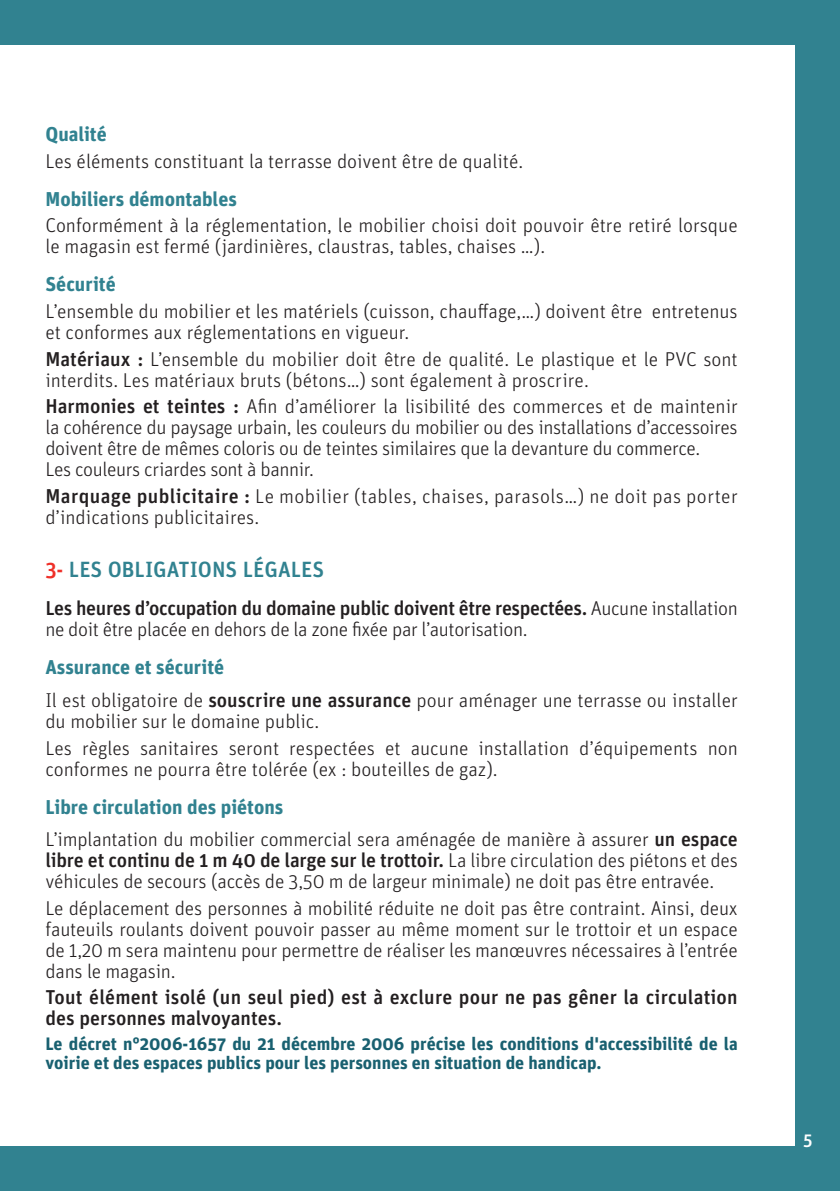
<style>
.page{position:relative;width:840px;height:1191px;background:#fff}
.page>*{position:absolute;margin:0;border:0;box-sizing:border-box;transform-origin:0 0}
.t1{font:500 22px "Unit";color:#318290}
.t2{font:300 20px/21px "Unit";color:#231f20}
.t3{font:300 20px/21px "Unit";letter-spacing:-.02em;color:#231f20}
.t4{font:300 20px/21px "Unit";letter-spacing:.02em;color:#231f20}
.t5{font:500 20px/21px "Unit";letter-spacing:.01em;color:#231f20}
.t6{font:700 20px "Unit";color:#318290}
.t7{font:700 18px/19px "Unit";color:#196070}
.t8{font:500 18px "Unit";color:#fff}
.s1{font-weight:500}
.s2{color:#ef3029}
.s3{font-weight:700;color:#318290}
</style>
<div class="page">
<div style="left:0;top:0;width:839px;height:1191px;background:#318290"></div>
<div style="left:0;top:45px;width:794px;height:1100px;background:#fff"></div>
<p class="t6" style="left:45px;top:121px;width:63px">Qualité</p>
<p class="t2" style="left:45px;top:150px;width:479px">Les éléments constituant la terrasse doivent être de qualité.</p>
<p class="t6" style="left:45px;top:186px;width:193px">Mobiliers démontables</p>
<p class="t2" style="left:45px;top:214px;width:693px">Conformément à la réglementation, le mobilier choisi doit pouvoir être retiré lorsque le magasin est fermé (jardinières, claustras, tables, chaises …).</p>
<p class="t6" style="left:45px;top:272px;width:72px">Sécurité</p>
<p class="t2" style="left:45px;top:300px;width:693px">L’ensemble du mobilier et les matériels (cuisson, chauffage,…) doivent être entretenus et conformes aux réglementations en vigueur.</p>
<p class="t2" style="left:45px;top:348px;width:693px"><span class="s1">Matériaux :</span> L’ensemble du mobilier doit être de qualité. Le plastique et le PVC sont interdits. Les matériaux bruts (bétons…) sont également à proscrire.</p>
<p class="t3" style="left:45px;top:395px;width:693px"><span class="s1">Harmonies et teintes :</span> Afin d’améliorer la lisibilité des commerces et de maintenir la cohérence du paysage urbain, les couleurs du mobilier ou des installations d’accessoires doivent être de mêmes coloris ou de teintes similaires que la devanture du commerce.<br>Les couleurs criardes sont à bannir.</p>
<p class="t4" style="left:45px;top:485px;width:693px"><span class="s1">Marquage publicitaire :</span> Le mobilier (tables, chaises, parasols…) ne doit pas porter d’indications publicitaires.</p>
<p class="t1" style="left:45px;top:556px;width:280px"><span class="s2">3-</span> LES OBLIGATIONS LÉGALES</p>
<p class="t3" style="left:45px;top:597px;width:693px"><span class="s1">Les heures d’occupation du domaine public doivent être respectées.</span> Aucune installation ne doit être placée en dehors de la zone fixée par l’autorisation.</p>
<p class="t2" style="left:45px;top:651px;width:693px;line-height:32.4px"><span class="s3">Assurance et sécurité<br></span>Il est obligatoire de <span class="s1">souscrire une assurance</span> pour aménager une terrasse ou installer</p>
<p class="t2" style="left:45px;top:707px;width:693px;line-height:26.6px">du mobilier sur le domaine public.<br>Les règles sanitaires seront respectées et aucune installation d’équipements non</p>
<p class="t2" style="left:45px;top:757px;width:453px">conformes ne pourra être tolérée (ex : bouteilles de gaz).</p>
<p class="t2" style="left:45px;top:790px;width:693px;line-height:32.4px"><span class="s3">Libre circulation des piétons<br></span>L’implantation du mobilier commercial sera aménagée de manière à assurer <span class="s1">un espace</span></p>
<p class="t2" style="left:45px;top:849px;width:693px"><span class="s1">libre et continu de 1 m 40 de large sur le trottoir.</span> La libre circulation des piétons et des véhicules de secours (accès de 3,50 m de largeur minimale) ne doit pas être entravée.</p>
<p class="t2" style="left:45px;top:896px;width:693px;text-align:justify">Le déplacement des personnes à mobilité réduite ne doit pas être contraint. Ainsi, deux fauteuils roulants doivent pouvoir passer au même moment sur le trottoir et un espace de 1,20 m sera maintenu pour permettre de réaliser les manœuvres nécessaires à l’entrée dans le magasin.</p>
<p class="t5" style="left:45px;top:986px;width:693px">Tout élément isolé (un seul pied) est à exclure pour ne pas gêner la circulation des personnes malvoyantes.</p>
<p class="t7" style="left:45px;top:1033px;width:693px">Le décret n°2006-1657 du 21 décembre 2006 précise les conditions d'accessibilité de la voirie et des espaces publics pour les personnes en situation de handicap.</p>
<p class="t8" style="left:802px;top:1128px;width:11px">5</p>
</div>
